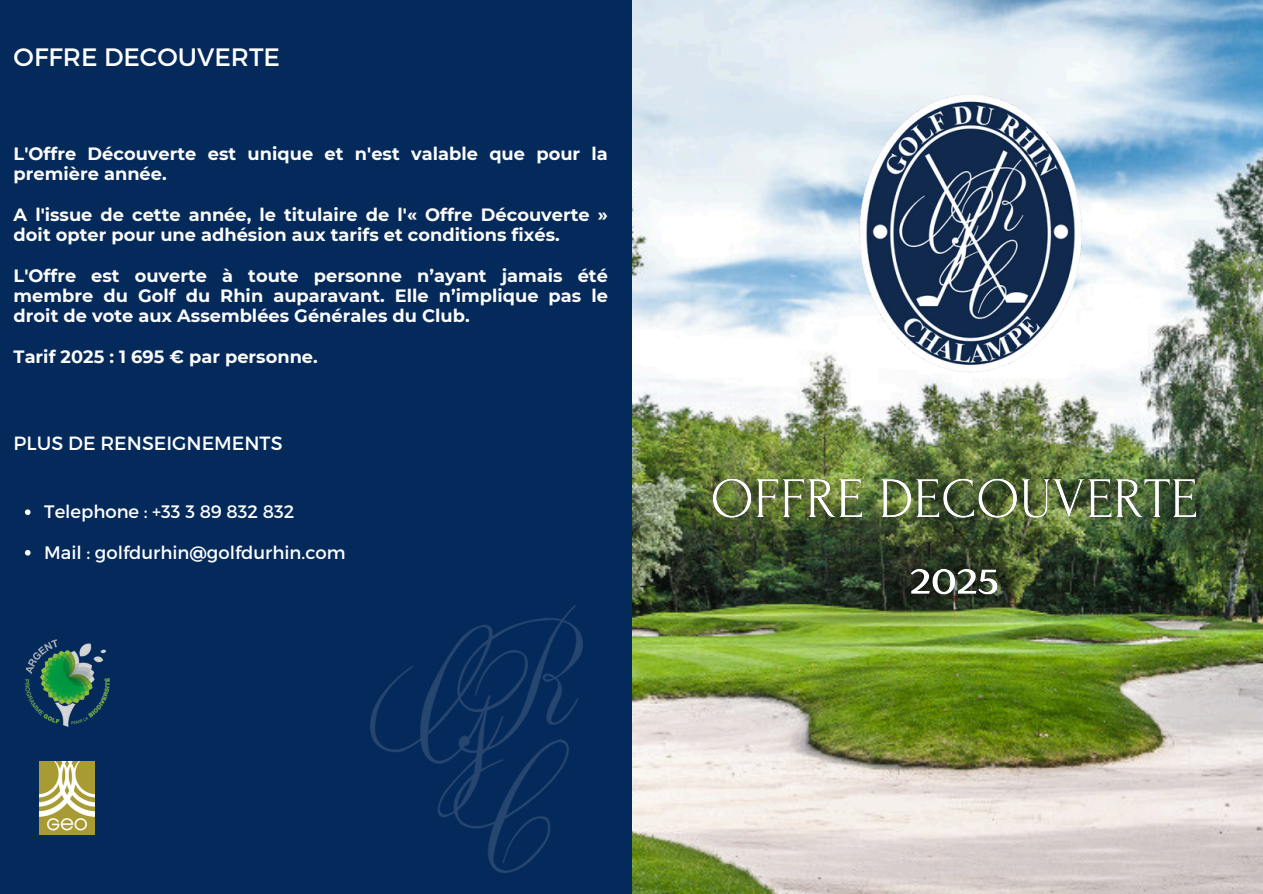
<style>
.page{position:relative;width:1263px;height:894px;background:#fff}
.page>*{position:absolute;margin:0;border:0;box-sizing:border-box;transform-origin:0 0}
.t1{font:25.2px "Montserrat";color:#fff}
.t2{font:19.2px "Montserrat";color:#fff}
.t3{font:18px "Montserrat";color:#fff}
.t4{font:700 17.85px/20.2px "Montserrat";color:#fcfcfc}
</style>
<div class="page">
<img style="left:631px;top:0;width:632px;height:893px">
<img style="left:803px;top:71px;width:334px;height:334px">
<div style="left:0;top:0;width:631px;height:893px;background:#04295b"></div>
<img style="left:371px;top:605px;width:211px;height:267px">
<img style="left:39px;top:761px;width:56px;height:73px">
<img style="left:25px;top:639px;width:85px;height:88px">
<img style="left:691px;top:458px;width:528px;height:85px">
<img style="left:896px;top:555px;width:116px;height:55px">
<svg style="left:25px;top:509px;width:6px;height:6px"></svg>
<svg style="left:25px;top:550px;width:6px;height:5px"></svg>
<h2 class="t1" style="left:14px;top:40px;width:268px">OFFRE DECOUVERTE</h2>
<h4 class="t4" style="left:14px;top:143px;width:596px">L'Offre Découverte est unique et n'est valable que pour la première année.</h4>
<h3 class="t4" style="left:14px;top:204px;width:596px">A l'issue de cette année, le titulaire de l'« Offre Découverte » doit opter pour une adhésion aux tarifs et conditions fixés.</h3>
<p class="t4" style="left:14px;top:265px;width:596px;text-align:justify">L'Offre est ouverte à toute personne n’ayant jamais été membre du Golf du Rhin auparavant. Elle n’implique pas le droit de vote aux Assemblées Générales du Club.</p>
<p class="t4" style="left:14px;top:346px;width:306px">Tarif 2025 : 1 695 € par personne.</p>
<h4 class="t2" style="left:14px;top:430px;width:270px">PLUS DE RENSEIGNEMENTS</h4>
<h4 class="t3" style="left:44px;top:500px;width:252px">Telephone : +33 3 89 832 832</h4>
<h4 class="t3" style="left:44px;top:540px;width:303px">Mail : golfdurhin@golfdurhin.com</h4>
</div>
